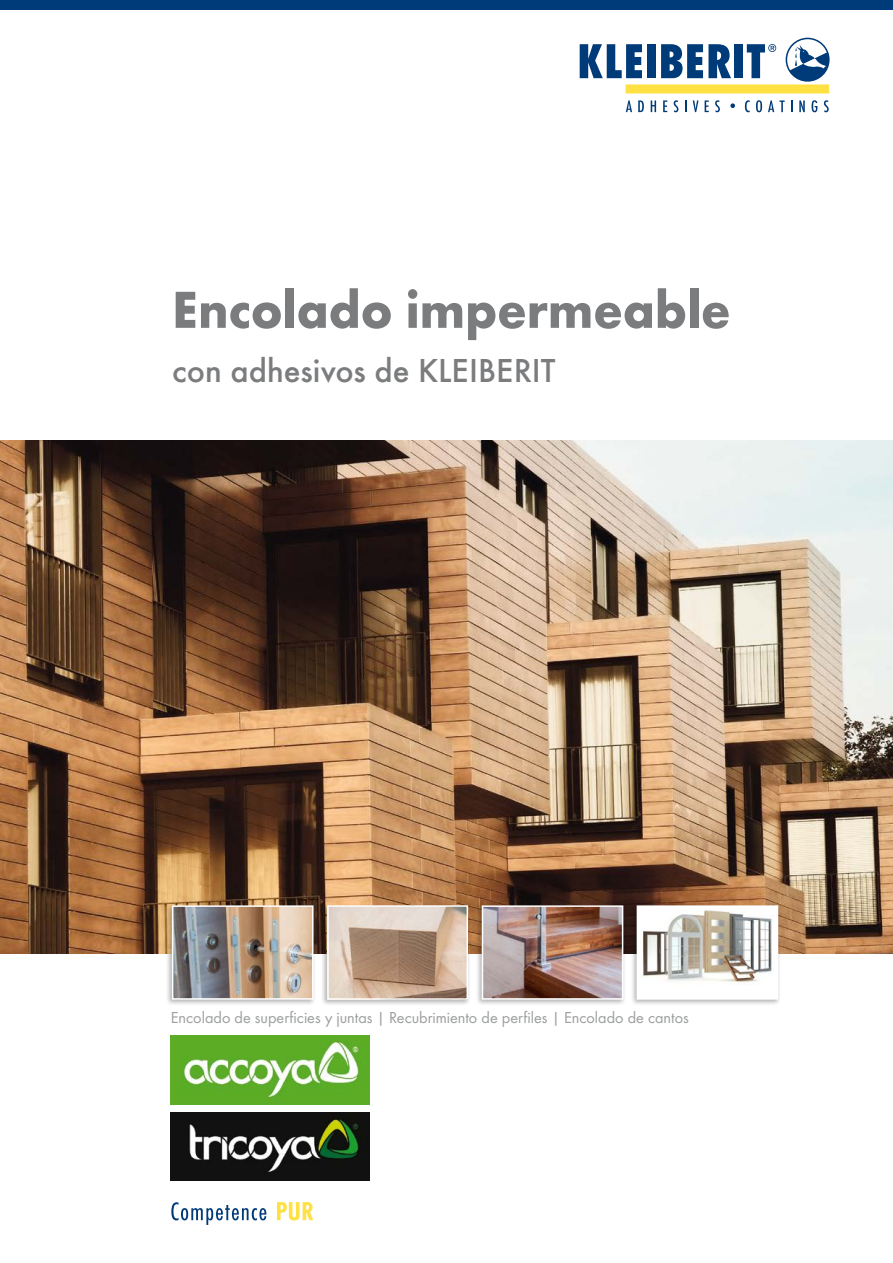
<style>
.page{position:relative;width:893px;height:1263px;background:#fff}
.page>*{position:absolute;margin:0;border:0;box-sizing:border-box;transform-origin:0 0}
.t1{font:700 54px "Futura";color:#7b7c7e;scale:.96 1}
.t2{font:500 34.5px "Futura";color:#7b7c7e}
.t3{font:16.5px "Futura Boo";color:#9c9e9f}
</style>
<div class="page">
<img style="left:171px;top:1035px;width:198px;height:69px">
<img style="left:171px;top:1112px;width:198px;height:69px">
<img style="left:0;top:440px;width:893px;height:514px">
<div style="left:321px;top:903px;width:150px;height:103px;background:#000;opacity:.3"></div>
<img style="left:330px;top:908px;width:135px;height:89px">
<div style="left:327px;top:905px;width:141px;height:95px;border:2px solid #fff"></div>
<div style="left:165px;top:903px;width:151px;height:104px;background:#000;opacity:.3"></div>
<img style="left:175px;top:908px;width:136px;height:89px">
<div style="left:172px;top:905px;width:142px;height:95px;border:2px solid #fff"></div>
<div style="left:630px;top:903px;width:151px;height:104px;background:#000;opacity:.3"></div>
<div style="left:637px;top:906px;width:140px;height:93px;background:#fff"></div>
<img style="left:641px;top:910px;width:132px;height:73px">
<div style="left:637px;top:905px;width:141px;height:95px;border:2px solid #fff"></div>
<div style="left:475px;top:903px;width:151px;height:104px;background:#000;opacity:.3"></div>
<img style="left:485px;top:908px;width:135px;height:89px">
<div style="left:482px;top:905px;width:141px;height:95px;border:2px solid #fff"></div>
<svg style="left:171px;top:1202px;width:95px;height:23px"></svg>
<svg style="left:277px;top:1202px;width:36px;height:18px"></svg>
<div style="left:0;top:0;width:893px;height:10px;background:#003b79"></div>
<svg style="left:580px;top:44px;width:62px;height:34px"></svg>
<div style="left:647px;top:44px;width:9px;height:34px;background:#003b79"></div>
<svg style="left:661px;top:44px;width:70px;height:34px"></svg>
<div style="left:734px;top:44px;width:9px;height:34px;background:#003b79"></div>
<div style="left:626px;top:85px;width:203px;height:8px;background:#ffe144"></div>
<svg style="left:786px;top:38px;width:44px;height:44px"></svg>
<svg style="left:747px;top:44px;width:29px;height:34px"></svg>
<svg style="left:626px;top:100px;width:6px;height:12px"></svg>
<svg style="left:638px;top:100px;width:6px;height:12px"></svg>
<svg style="left:651px;top:100px;width:5px;height:12px"></svg>
<svg style="left:663px;top:100px;width:4px;height:12px"></svg>
<svg style="left:674px;top:100px;width:4px;height:12px"></svg>
<svg style="left:685px;top:100px;width:2px;height:12px"></svg>
<svg style="left:693px;top:100px;width:5px;height:12px"></svg>
<svg style="left:705px;top:100px;width:4px;height:12px"></svg>
<svg style="left:715px;top:100px;width:5px;height:12px"></svg>
<svg style="left:745px;top:100px;width:5px;height:12px"></svg>
<svg style="left:756px;top:100px;width:6px;height:12px"></svg>
<svg style="left:768px;top:100px;width:17px;height:12px"></svg>
<svg style="left:791px;top:100px;width:1px;height:12px"></svg>
<svg style="left:799px;top:100px;width:6px;height:12px"></svg>
<svg style="left:812px;top:100px;width:5px;height:12px"></svg>
<svg style="left:824px;top:100px;width:5px;height:12px"></svg>
<svg style="left:730px;top:103px;width:5px;height:5px"></svg>
<h1 class="t1" style="left:172px;top:276px;width:583px">Encolado impermeable</h1>
<h2 class="t2" style="left:172px;top:350px;width:385px">con adhesivos de KLEIBERIT</h2>
<p class="t3" style="left:171px;top:1008px;width:519px">Encolado de superficies y juntas | Recubrimiento de perfiles | Encolado de cantos</p>
</div>
